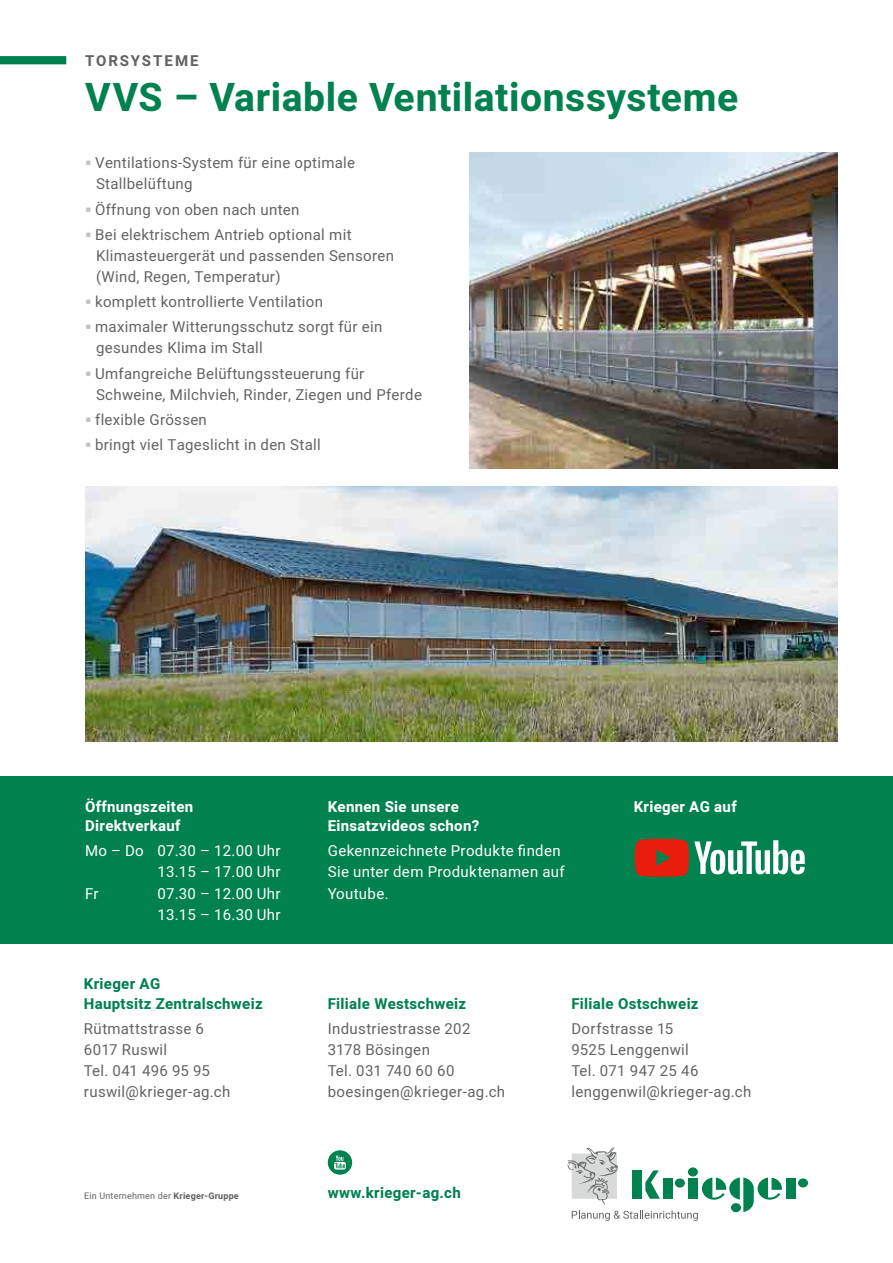
<style>
.page{position:relative;width:893px;height:1263px;background:#fff}
.page>*{position:absolute;margin:0;border:0;box-sizing:border-box;transform-origin:0 0}
.t1{font:700 39px "Heebo";letter-spacing:.015em;color:#00814e}
.t2{font:15px/21px "Heebo";letter-spacing:.02em;color:#626463}
.t3{font:15px/21px "Heebo";letter-spacing:.02em;color:#fff}
.t4{font:700 15px/19.5px "Heebo";letter-spacing:.02em;color:#00814e}
.t5{font:700 15px/19.5px "Heebo";letter-spacing:.02em;color:#fff}
.t6{font:700 15px "Heebo";letter-spacing:.13em;color:#626463}
.t7{font:9px "Heebo";letter-spacing:.02em;color:#626463}
.s1{font-weight:700}
</style>
<div class="page">
<svg style="left:328px;top:1150px;width:24px;height:25px"></svg>
<div style="left:786px;top:1178px;width:10px;height:21px;background:#00814e"></div>
<div style="left:798px;top:1178px;width:10px;height:9px;background:#00814e;border-radius:50%"></div>
<svg style="left:567px;top:1148px;width:215px;height:73px"></svg>
<div style="left:0;top:776px;width:893px;height:168px;background:#00814e"></div>
<svg style="left:635px;top:839px;width:170px;height:38px"></svg>
<img style="left:85px;top:486px;width:753px;height:256px">
<div style="left:0;top:56px;width:66px;height:8px;background:#00814e"></div>
<img style="left:470px;top:153px;width:367px;height:315px">
<p class="t6" style="left:85px;top:50px;width:115px">TORSYSTEME</p>
<h1 class="t1" style="left:85px;top:70px;width:655px">VVS – Variable Ventilationssysteme</h1>
<p class="t2" style="left:95px;top:152px;width:262px">Ventilations-System für eine optimale<br>Stallbelüftung</p>
<p class="t2" style="left:95px;top:197px;width:258px;line-height:25.2px">Öffnung von oben nach unten<br>Bei elektrischem Antrieb optional mit</p>
<p class="t2" style="left:96px;top:245px;width:299px">Klimasteuergerät und passenden Sensoren (Wind, Regen, Temperatur)</p>
<p class="t2" style="left:95px;top:289px;width:289px;line-height:25.2px">komplett kontrollierte Ventilation maximaler Witterungsschutz sorgt für ein</p>
<p class="t2" style="left:95px;top:335px;width:271px;line-height:25.2px">gesundes Klima im Stall<br>Umfangreiche Belüftungssteuerung für</p>
<p class="t2" style="left:95px;top:382px;width:328px;line-height:25.2px">Schweine, Milchvieh, Rinder, Ziegen und Pferde flexible Grössen<br>bringt viel Tageslicht in den Stall</p>
<p class="t5" style="left:85px;top:797px;width:110px">Öffnungszeiten<br>Direktverkauf</p>
<p class="t3" style="left:85px;top:841px;width:197px">Mo – Do 07.30 – 12.00 Uhr</p>
<p class="t3" style="left:157px;top:862px;width:125px">13.15 – 17.00 Uhr</p>
<p class="t3" style="left:85px;top:883px;width:15px">Fr</p>
<p class="t3" style="left:157px;top:883px;width:125px">07.30 – 12.00 Uhr<br>13.15 – 16.30 Uhr</p>
<p class="t4" style="left:84px;top:974px;width:180px">Krieger AG<br>Hauptsitz Zentralschweiz</p>
<p class="t2" style="left:84px;top:1018px;width:148px">Rütmattstrasse 6<br>6017 Ruswil<br>Tel. 041 496 95 95 ruswil@krieger-ag.ch</p>
<p class="t5" style="left:328px;top:797px;width:153px">Kennen Sie unsere<br>Einsatzvideos schon?</p>
<p class="t3" style="left:328px;top:841px;width:238px">Gekennzeichnete Produkte finden<br>Sie unter dem Produktenamen auf<br>Youtube.</p>
<p class="t5" style="left:634px;top:797px;width:105px">Krieger AG auf</p>
<p class="t4" style="left:328px;top:994px;width:140px">Filiale Westschweiz</p>
<p class="t2" style="left:328px;top:1018px;width:179px">Industriestrasse 202<br>3178 Bösingen<br>Tel. 031 740 60 60 boesingen@krieger-ag.ch</p>
<p class="t4" style="left:571px;top:994px;width:129px">Filiale Ostschweiz</p>
<p class="t2" style="left:571px;top:1018px;width:181px">Dorfstrasse 15<br>9525 Lenggenwil<br>Tel. 071 947 25 46 lenggenwil@krieger-ag.ch</p>
<p class="t7" style="left:84px;top:1189px;width:156px">Ein Unternehmen der <span class="s1">Krieger-Gruppe</span></p>
<p class="t4" style="left:328px;top:1183px;width:135px">www.krieger-ag.ch</p>
</div>
